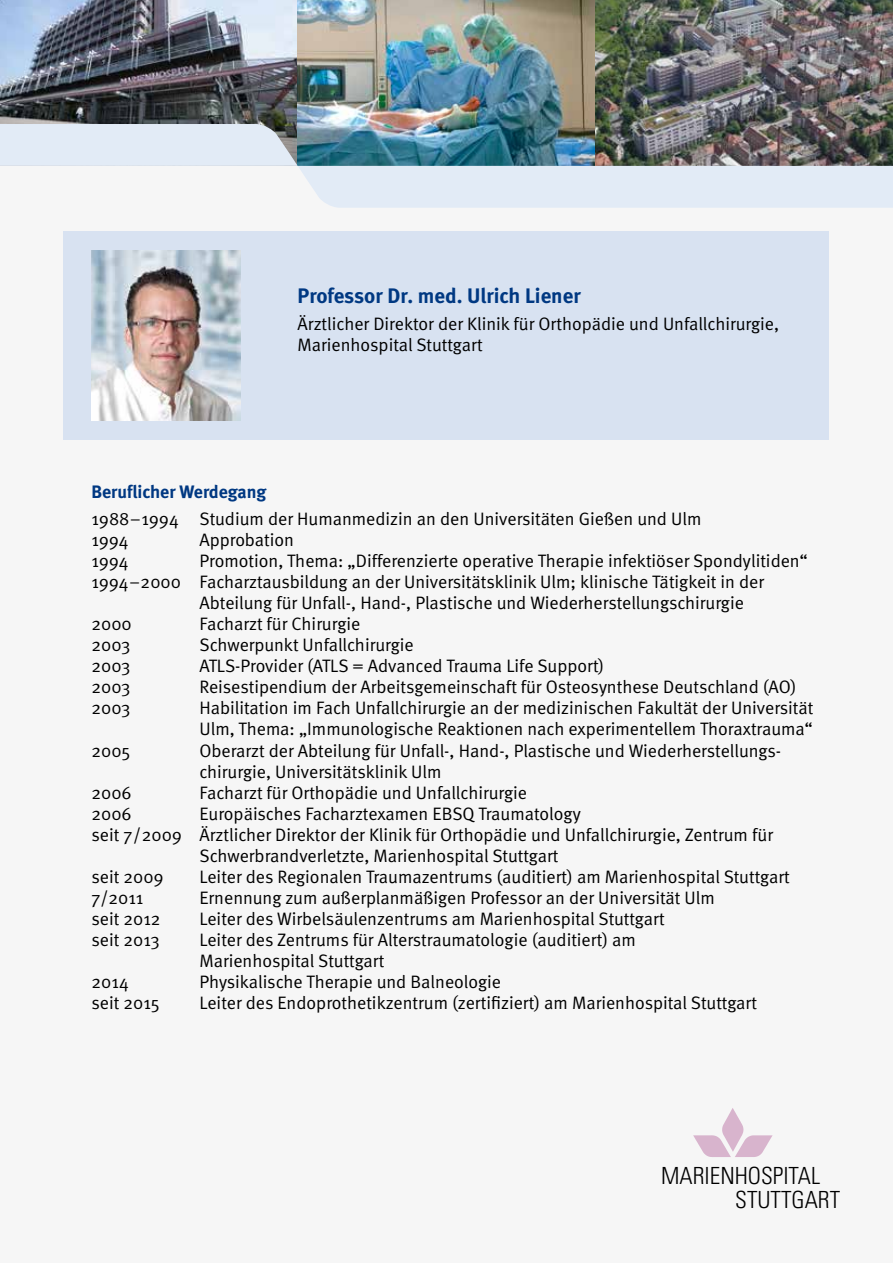
<style>
.page{position:relative;width:893px;height:1263px;background:#fff}
.page>*{position:absolute;margin:0;border:0;box-sizing:border-box;transform-origin:0 0}
.t1{font:300 condensed 23.7px/24.2px "Univers";color:#000}
.t2{font:700 21px "Meta";color:#003882}
.t3{font:18px/21px "Meta Normal";color:#000}
.t4{font:700 18px "Meta";color:#003882}
</style>
<div class="page">
<div style="left:0;top:96px;width:893px;height:1167px;background:#f6f6f6"></div>
<div style="left:64px;top:232px;width:765px;height:208px;background:#d8e2f1"></div>
<img style="left:693px;top:1108px;width:79px;height:49px">
<img style="left:91px;top:251px;width:149px;height:170px">
<img style="left:0;top:0;width:893px;height:124px">
<img style="left:0;top:124px;width:893px;height:84px">
<p class="t2" style="left:298px;top:283px;width:284px">Professor Dr. med. Ulrich Liener</p>
<p class="t3" style="left:298px;top:313px;width:483px">Ärztlicher Direktor der Klinik für Orthopädie und Unfallchirurgie,<br>Marienhospital Stuttgart</p>
<p class="t4" style="left:91px;top:481px;width:177px">Beruflicher Werdegang</p>
<p class="t3" style="left:91px;top:508px;width:612px">1988–1994 Studium der Humanmedizin an den Universitäten Gießen und Ulm<br>1994</p>
<p class="t3" style="left:199px;top:529px;width:96px">Approbation</p>
<p class="t3" style="left:91px;top:550px;width:39px">1994</p>
<p class="t3" style="left:199px;top:550px;width:610px">Promotion, Thema: „Differenzierte operative Therapie infektiöser Spondylitiden“</p>
<p class="t3" style="left:91px;top:571px;width:674px">1994–2000 Facharztausbildung an der Universitätsklinik Ulm; klinische Tätigkeit in der</p>
<p class="t3" style="left:199px;top:592px;width:546px">Abteilung für Unfall-, Hand-, Plastische und Wiederherstellungschirurgie</p>
<p class="t3" style="left:91px;top:613px;width:42px">2000</p>
<p class="t3" style="left:199px;top:613px;width:162px">Facharzt für Chirurgie</p>
<p class="t3" style="left:91px;top:634px;width:40px">2003</p>
<p class="t3" style="left:199px;top:634px;width:216px">Schwerpunkt Unfallchirurgie</p>
<p class="t3" style="left:91px;top:655px;width:40px">2003</p>
<p class="t3" style="left:199px;top:655px;width:406px">ATLS-Provider (ATLS = Advanced Trauma Life Support)</p>
<p class="t3" style="left:91px;top:676px;width:40px">2003</p>
<p class="t3" style="left:199px;top:676px;width:599px">Reisestipendium der Arbeitsgemeinschaft für Osteosynthese Deutschland (AO)</p>
<p class="t3" style="left:91px;top:697px;width:40px">2003</p>
<p class="t3" style="left:199px;top:697px;width:615px">Habilitation im Fach Unfallchirurgie an der medizinischen Fakultät der Universität<br>Ulm, Thema: „Immunologische Reaktionen nach experimentellem Thoraxtrauma“</p>
<p class="t3" style="left:91px;top:739px;width:41px">2005</p>
<p class="t3" style="left:199px;top:739px;width:581px">Oberarzt der Abteilung für Unfall-, Hand-, Plastische und Wiederherstellungs&shy;chirurgie, Universitätsklinik Ulm</p>
<p class="t3" style="left:91px;top:781px;width:42px">2006</p>
<p class="t3" style="left:199px;top:781px;width:329px">Facharzt für Orthopädie und Unfallchirurgie</p>
<p class="t3" style="left:91px;top:802px;width:42px">2006</p>
<p class="t3" style="left:199px;top:802px;width:383px">Europäisches Facharztexamen EBSQ Traumatology</p>
<p class="t3" style="left:91px;top:823px;width:683px">seit 7/2009 Ärztlicher Direktor der Klinik für Orthopädie und Unfallchirurgie, Zentrum für</p>
<p class="t3" style="left:199px;top:844px;width:361px">Schwerbrandverletzte, Marienhospital Stuttgart</p>
<p class="t3" style="left:91px;top:865px;width:74px">seit 2009</p>
<p class="t3" style="left:199px;top:865px;width:592px">Leiter des Regionalen Traumazentrums (auditiert) am Marienhospital Stuttgart</p>
<p class="t3" style="left:91px;top:886px;width:54px">7/2011</p>
<p class="t3" style="left:199px;top:886px;width:517px">Ernennung zum außerplanmäßigen Professor an der Universität Ulm</p>
<p class="t3" style="left:91px;top:907px;width:71px">seit 2012</p>
<p class="t3" style="left:199px;top:907px;width:467px">Leiter des Wirbelsäulenzentrums am Marienhospital Stuttgart</p>
<p class="t3" style="left:91px;top:929px;width:70px">seit 2013</p>
<p class="t3" style="left:199px;top:929px;width:438px">Leiter des Zentrums für Alterstraumatologie (auditiert) am<br>Marienhospital Stuttgart</p>
<p class="t3" style="left:91px;top:971px;width:39px">2014</p>
<p class="t3" style="left:199px;top:971px;width:303px">Physikalische Therapie und Balneologie</p>
<p class="t3" style="left:91px;top:992px;width:70px">seit 2015</p>
<p class="t3" style="left:199px;top:992px;width:559px">Leiter des Endoprothetikzentrum (zertifiziert) am Marienhospital Stuttgart</p>
<h1 class="t1" style="left:735px;top:1163px;width:107px;text-indent:-74px">MARIENHOSPITAL<br>STUTTGART</h1>
</div>
